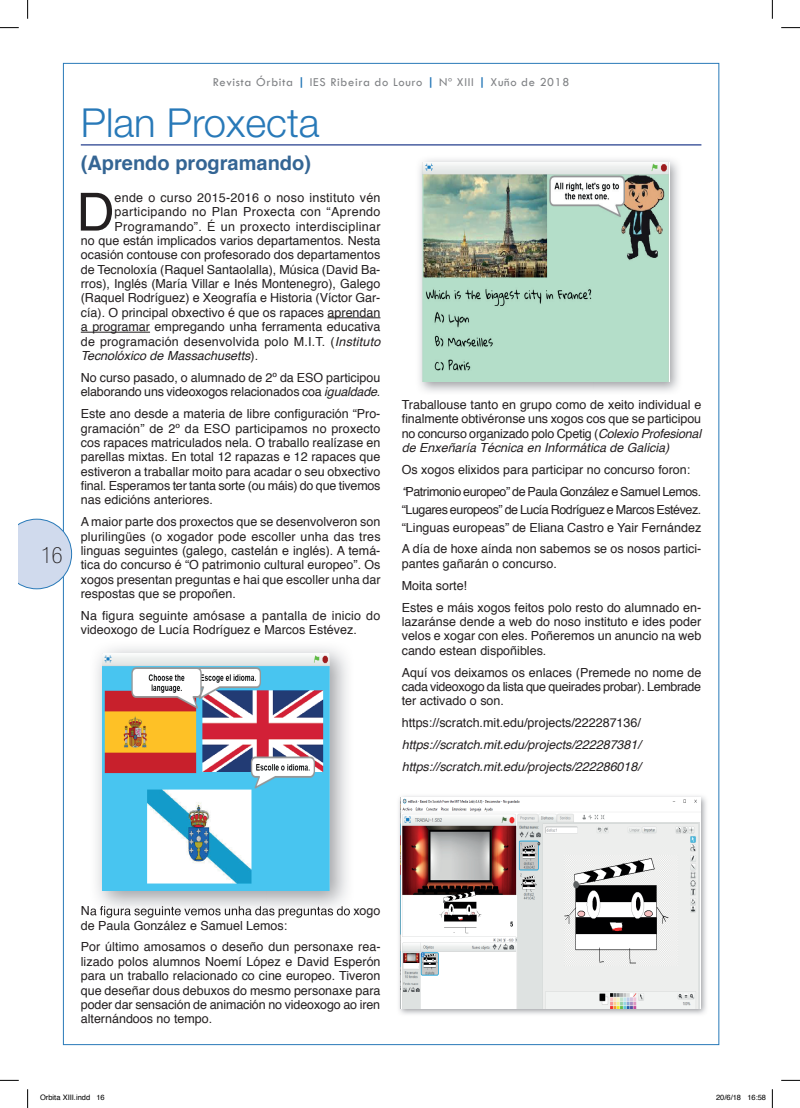
<style>
.page{position:relative;width:800px;height:1108px;background:#fff}
.page>*{position:absolute;margin:0;border:0;box-sizing:border-box;transform-origin:0 0}
.t1{font:52.62px "Helvetica";color:#231f20}
.t2{font:300 40px "Helvetica Neue";color:#2879b8}
.t3{font:100 condensed 22.5px "Helvetica Neue";color:#231f20}
.t4{font:700 20px "Helvetica";color:#346594}
.t5{font:12.5px/14.4px "Helvetica";color:#231f20}
.t6{font:italic 12.5px/21.9px "Helvetica";color:#231f20}
.t7{font:12.5px/17.9px "Helvetica";letter-spacing:-.035em;color:#231f20}
.t8{font:12.5px "Helvetica";letter-spacing:.02em;color:#231f20}
.t9{font:12.5px "Tw Cen";letter-spacing:.05em;color:#808285}
.t10{font:12.5px "Helvetica";letter-spacing:.025em;color:#231f20}
.t11{font:12.5px "Helvetica";letter-spacing:.03em;color:#231f20}
.t12{font:7.5px "Helvetica";color:#000}
.s1{font-weight:700;color:#2879b8}
.s2{font-style:italic}
.s3{font-style:normal}
</style>
<div class="page">
<svg style="left:19px;top:519px;width:53px;height:70px;background:#cfdaed"></svg>
<hr style="left:327px;top:317px;width:53px;height:1px;background:#231f20">
<hr style="left:81px;top:332px;width:69px;height:1px;background:#231f20">
<hr style="left:81px;top:144px;width:620px;height:1px;background:#253f8e">
<img style="left:90px;top:647px;width:264px;height:268px">
<img style="left:102px;top:653px;width:227px;height:238px">
<img style="left:422px;top:162px;width:247px;height:220px">
<img style="left:399px;top:796px;width:307px;height:218px">
<img style="left:401px;top:797px;width:299px;height:211px">
<svg style="left:0;top:27px;width:19px;height:1px"></svg>
<svg style="left:781px;top:27px;width:18px;height:1px"></svg>
<svg style="left:0;top:1080px;width:19px;height:1px"></svg>
<svg style="left:781px;top:1080px;width:18px;height:1px"></svg>
<svg style="left:27px;top:0;width:1px;height:19px"></svg>
<svg style="left:27px;top:1089px;width:1px;height:19px"></svg>
<svg style="left:771px;top:0;width:1px;height:19px"></svg>
<svg style="left:771px;top:1089px;width:1px;height:19px"></svg>
<p class="t9" style="left:213px;top:74px;width:357px">Revista Órbita <span class="s1">|</span> IES Ribeira do Louro <span class="s1">|</span> Nº XIII <span class="s1">|</span> Xuño de 2018</p>
<h3 class="t3" style="left:41px;top:542px;width:23px">16</h3>
<h2 class="t2" style="left:81px;top:98px;width:240px">Plan Proxecta</h2>
<h3 class="t4" style="left:81px;top:147px;width:231px">(Aprendo programando)</h3>
<h1 class="t1" style="left:77px;top:171px;width:39px">D</h1>
<p class="t8" style="left:114px;top:188px;width:267px">ende o curso 2015-2016 o noso instituto vén</p>
<p class="t11" style="left:114px;top:202px;width:267px">participando no Plan Proxecta con “Aprendo</p>
<p class="t10" style="left:114px;top:216px;width:267px">Programando”. É un proxecto interdisciplinar</p>
<p class="t5" style="left:81px;top:234px;width:301px">no que están implicados varios departamentos. Nesta</p>
<p class="t5" style="left:81px;top:248px;width:301px">ocasión contouse con profesorado dos departamentos</p>
<p class="t5" style="left:81px;top:262px;width:301px">de Tecnoloxía (Raquel Santaolalla), Música (David Ba-</p>
<p class="t5" style="left:81px;top:277px;width:301px">rros), Inglés (María Villar e Inés Montenegro), Galego</p>
<p class="t5" style="left:81px;top:291px;width:301px">(Raquel Rodríguez) e Xeografía e Historia (Víctor Gar-</p>
<p class="t5" style="left:81px;top:306px;width:301px">cía). O principal obxectivo é que os rapaces aprendan</p>
<p class="t5" style="left:81px;top:320px;width:301px">a programar empregando unha ferramenta educativa</p>
<p class="t8" style="left:81px;top:331px;width:301px">de programación desenvolvida polo M.I.T. (<span class="s2">Instituto</span></p>
<p class="t6" style="left:81px;top:345px;width:179px">Tecnolóxico de Massachusetts<span class="s3">).</span></p>
<p class="t5" style="left:81px;top:371px;width:301px">No curso pasado, o alumnado de 2º da ESO participou elaborando uns videoxogos relacionados coa <span class="s2">igualdade</span>.</p>
<p class="t5" style="left:81px;top:407px;width:301px;text-align:justify">Este ano desde a materia de libre configuración “Pro&shy;gramación” de 2º da ESO participamos no proxecto cos rapaces matriculados nela. O traballo realízase en parellas mixtas. En total 12 rapazas e 12 rapaces que estiveron a traballar moito para acadar o seu obxectivo final. Esperamos ter tanta sorte (ou máis) do que tivemos nas edicións anteriores.</p>
<p class="t5" style="left:81px;top:515px;width:301px;text-align:justify">A maior parte dos proxectos que se desenvolveron son plurilingües (o xogador pode escoller unha das tres linguas seguintes (galego, castelán e inglés). A temá&shy;tica do concurso é “O patrimonio cultural europeo”. Os xogos presentan preguntas e hai que escoller unha dar respostas que se propoñen.</p>
<p class="t5" style="left:81px;top:609px;width:301px">Na figura seguinte amósase a pantalla de inicio do videoxogo de Lucía Rodríguez e Marcos Estévez.</p>
<p class="t5" style="left:401px;top:398px;width:301px;text-align:justify">Traballouse tanto en grupo como de xeito individual e finalmente obtivéronse uns xogos cos que se participou no concurso organizado polo Cpetig (<span class="s2">Colexio Profesional de Enxeñaría Técnica en Informática de Galicia)</span></p>
<p class="t5" style="left:401px;top:459px;width:301px;line-height:21.9px">Os xogos elixidos para participar no concurso foron: <span class="s2">“</span>Patrimonio europeo” de Paula González e Samuel Lemos.</p>
<p class="t7" style="left:401px;top:501px;width:301px">“Lugares europeos” de Lucía Rodríguez e Marcos Estévez. “Linguas europeas” de Eliana Castro e Yair Fernández</p>
<p class="t5" style="left:401px;top:542px;width:301px">A día de hoxe aínda non sabemos se os nosos partici&shy;pantes gañarán o concurso.</p>
<p class="t5" style="left:401px;top:575px;width:301px;line-height:21.9px">Moita sorte!<br>Estes e máis xogos feitos polo resto do alumnado en-</p>
<p class="t5" style="left:401px;top:615px;width:301px;text-align:justify">lazaránse dende a web do noso instituto e ides poder velos e xogar con eles. Poñeremos un anuncio na web cando estean dispoñibles.</p>
<p class="t5" style="left:401px;top:665px;width:301px;text-align:justify">Aquí vos deixamos os enlaces (Premede no nome de cada videoxogo da lista que queirades probar). Lembrade ter activado o son.</p>
<p class="t5" style="left:401px;top:716px;width:241px">https://scratch.mit.edu/projects/222287136/</p>
<p class="t6" style="left:401px;top:734px;width:241px">https://scratch.mit.edu/projects/222287381/ https://scratch.mit.edu/projects/222286018/</p>
<p class="t5" style="left:81px;top:914px;width:301px;line-height:21.9px">de Paula González e Samuel Lemos:<br>Por último amosamos o deseño dun personaxe rea-</p>
<p class="t5" style="left:81px;top:954px;width:301px;text-align:justify">lizado polos alumnos Noemí López e David Esperón para un traballo relacionado co cine europeo. Tiveron que deseñar dous debuxos do mesmo personaxe para poder dar sensación de animación no videoxogo ao iren alternándoos no tempo.</p>
<p class="t12" style="left:40px;top:1092px;width:66px">Orbita XIII.indd 16</p>
<p class="t12" style="left:715px;top:1092px;width:52px">20/6/18 16:58</p>
</div>
